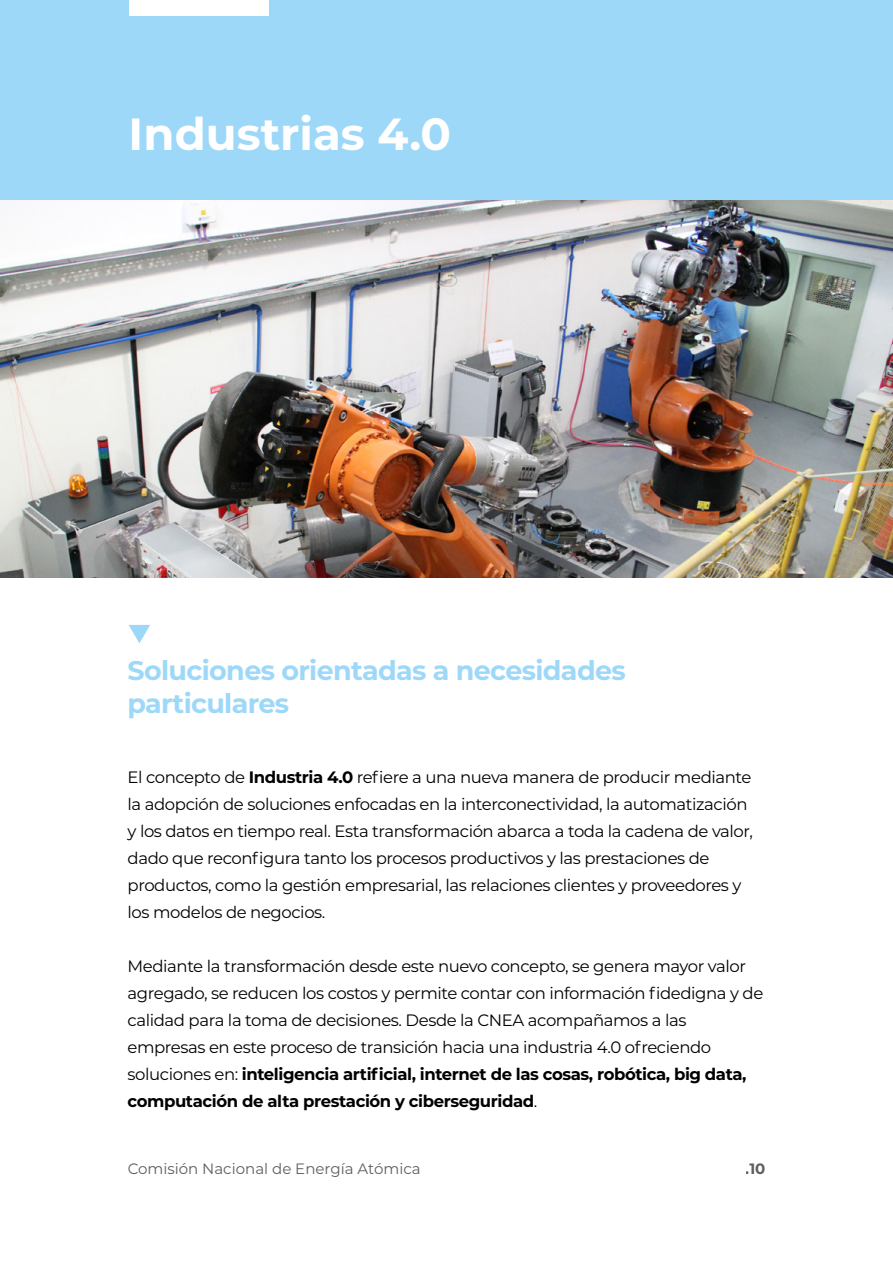
<style>
.page{position:relative;width:893px;height:1263px;background:#fff}
.page>*{position:absolute;margin:0;border:0;box-sizing:border-box;transform-origin:0 0}
.t1{font:700 45px "Montserrat";color:#fff}
.t2{font:700 27px/33px "Montserrat";letter-spacing:-.025em;color:#9ed8f8}
.t3{font:16.5px/27px "Montserrat";letter-spacing:-.025em;color:#000}
.t4{font:15px "Montserrat";color:#1a171b}
.t5{font:700 15px "Montserrat";color:#1a171b}
.s1{font-weight:700}
</style>
<div class="page">
<img style="left:0;top:200px;width:893px;height:377px">
<div style="left:0;top:0;width:893px;height:200px;background:#9ed8f8"></div>
<div style="left:129px;top:0;width:139px;height:16px;background:#fff"></div>
<svg style="left:129px;top:625px;width:21px;height:18px"></svg>
<h1 class="t1" style="left:129px;top:101px;width:324px">Industrias 4.0</h1>
<h2 class="t2" style="left:128px;top:653px;width:500px">Soluciones orientadas a necesidades particulares</h2>
<p class="t3" style="left:128px;top:763px;width:627px">El concepto de <span class="s1">Industria 4.0</span> refiere a una nueva manera de producir mediante la adopción de soluciones enfocadas en la interconectividad, la automatización y los datos en tiempo real. Esta transformación abarca a toda la cadena de valor, dado que reconfigura tanto los procesos productivos y las prestaciones de productos, como la gestión empresarial, las relaciones clientes y proveedores y los modelos de negocios.</p>
<p class="t3" style="left:128px;top:952px;width:637px">Mediante la transformación desde este nuevo concepto, se genera mayor valor agregado, se reducen los costos y permite contar con información fidedigna y de calidad para la toma de decisiones. Desde la CNEA acompañamos a las empresas en este proceso de transición hacia una industria 4.0 ofreciendo soluciones en: <span class="s1">inteligencia artificial, internet de las cosas, robótica, big data, computación de alta prestación y ciberseguridad</span>.</p>
<p class="t4" style="left:128px;top:1159px;width:295px">Comisión Nacional de Energía Atómica</p>
<p class="t5" style="left:746px;top:1158px;width:21px">.10</p>
</div>
